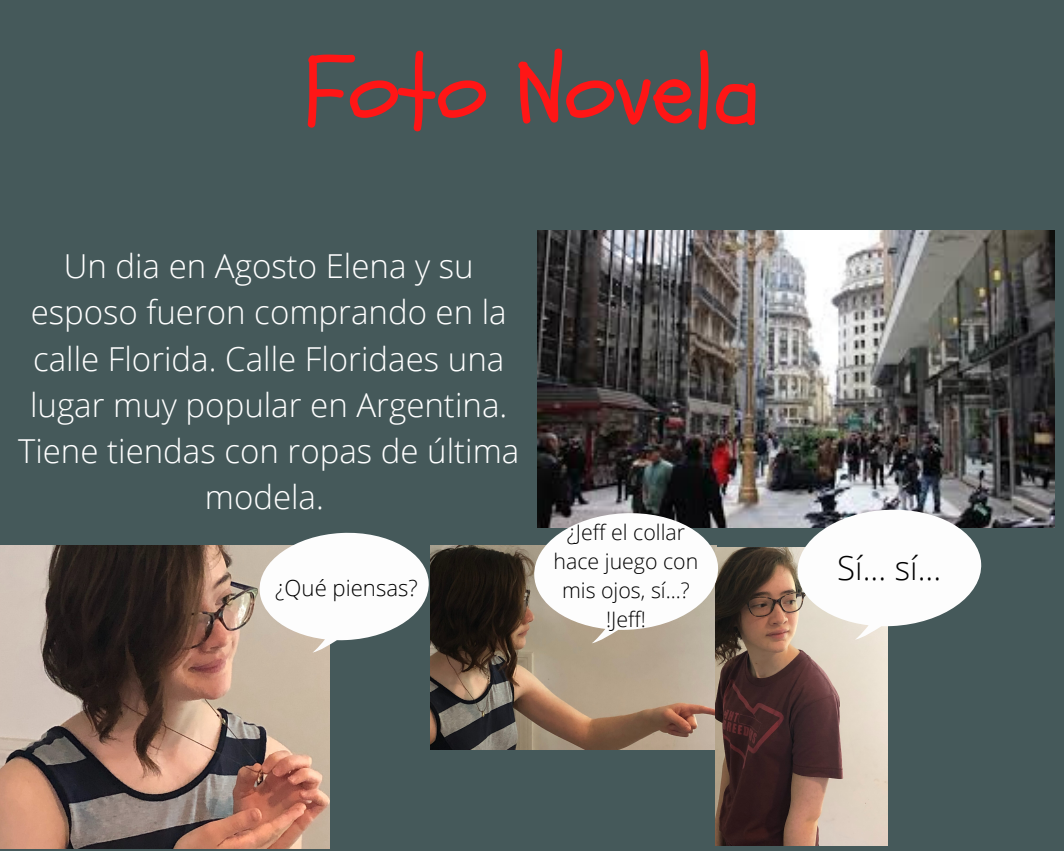
<style>
.page{position:relative;width:1064px;height:851px;background:#fff}
.page>*{position:absolute;margin:0;border:0;box-sizing:border-box;transform-origin:0 0}
.t1{font:97.5px "Schoolbell";letter-spacing:-.01em;color:#ff1616}
.t2{font:300 33px/46.2px "Open Sans";color:#fff;text-align:center}
.t3{font:300 33px "Open Sans";color:#000}
.t4{font:300 22.2px "Open Sans";color:#000}
.t5{font:300 21.3px/29px "Open Sans";color:#000;text-align:center}
</style>
<div class="page">
<div style="left:0;top:0;width:1063px;height:850px;background:#45595a"></div>
<img style="left:537px;top:230px;width:516px;height:297px">
<img style="left:0;top:545px;width:330px;height:303px">
<svg style="left:258px;top:532px;width:171px;height:120px"></svg>
<img style="left:430px;top:545px;width:285px;height:204px">
<img style="left:715px;top:548px;width:171px;height:297px">
<svg style="left:532px;top:511px;width:187px;height:132px"></svg>
<svg style="left:795px;top:507px;width:187px;height:132px"></svg>
<h1 class="t1" style="left:304px;top:28px;width:458px">Foto Novela</h1>
<p class="t2" style="left:18px;top:242px;width:502px">Un dia en Agosto Elena y su esposo fueron comprando en la calle Florida. Calle Floridaes una lugar muy popular en Argentina.<br>Tiene tiendas con ropas de última modela.</p>
<p class="t4" style="left:275px;top:572px;width:144px">¿Qué piensas?</p>
<p class="t5" style="left:553px;top:517px;width:146px">¿Jeff el collar hace juego con mis ojos, sí...? !Jeff!</p>
<p class="t3" style="left:837px;top:544px;width:105px">Sí... sí...</p>
</div>
